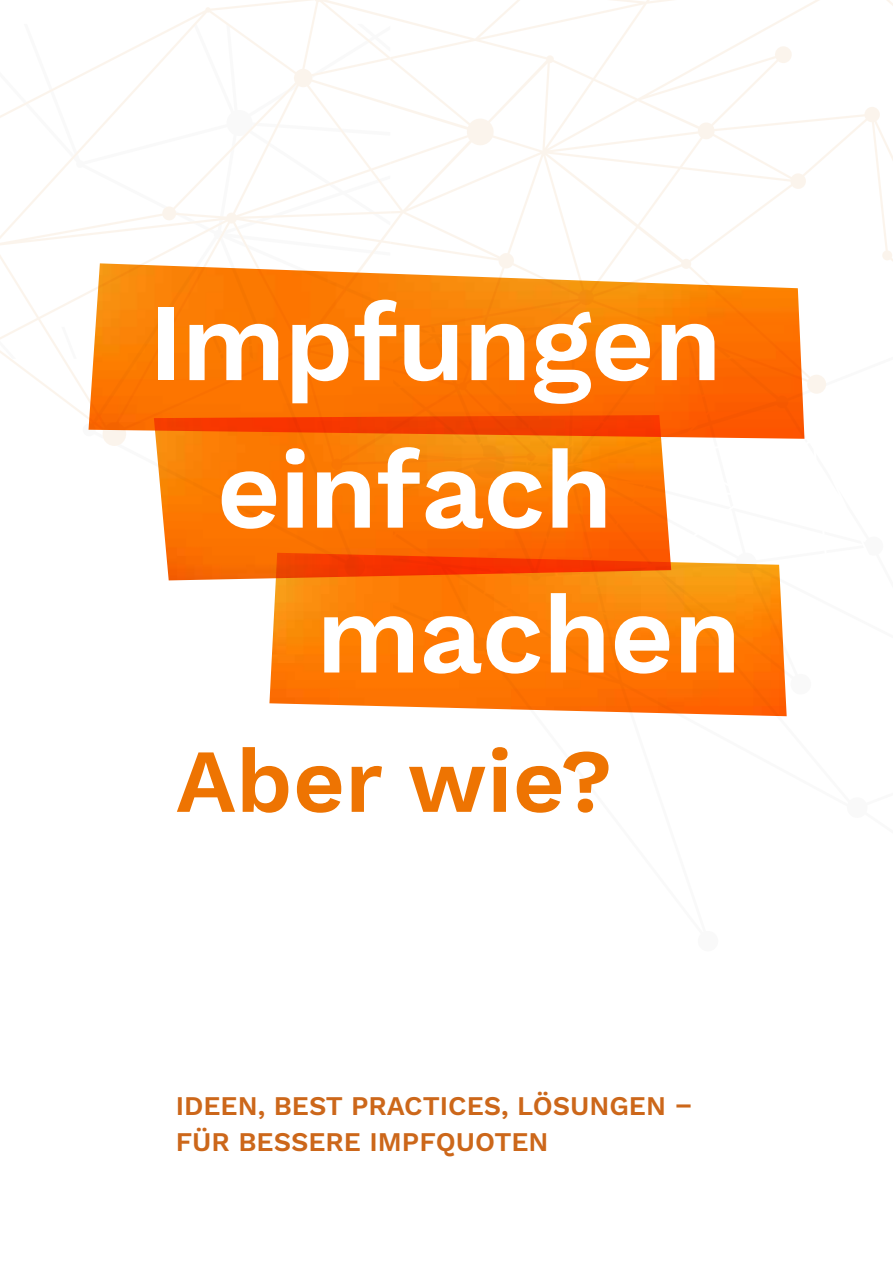
<style>
.page{position:relative;width:893px;height:1263px;background:#fff}
.page>*{position:absolute;margin:0;border:0;box-sizing:border-box;transform-origin:0 0}
.t1{font:600 110.4px "Work Sans";letter-spacing:-.015em;color:#fff}
.t2{font:600 90px "Work Sans";color:#ee7402}
.t3{font:600 27px/36px "Work Sans";color:#cc671a}
</style>
<div class="page">
<svg style="left:179px;top:0;width:714px;height:439px"></svg>
<svg style="left:0;top:24px;width:390px;height:422px"></svg>
<img style="left:89px;top:263px;width:715px;height:176px">
<img style="left:154px;top:415px;width:517px;height:165px">
<img style="left:269px;top:553px;width:518px;height:163px">
<h1 class="t1" style="left:149px;top:278px;width:574px">Impfungen</h1>
<h1 class="t1" style="left:217px;top:426px;width:398px">einfach</h1>
<h1 class="t1" style="left:316px;top:570px;width:427px">machen</h1>
<h2 class="t2" style="left:176px;top:729px;width:438px">Aber wie?</h2>
<p class="t3" style="left:176px;top:1089px;width:519px">IDEEN, BEST PRACTICES, LÖSUNGEN –<br>FÜR BESSERE IMPFQUOTEN</p>
</div>
